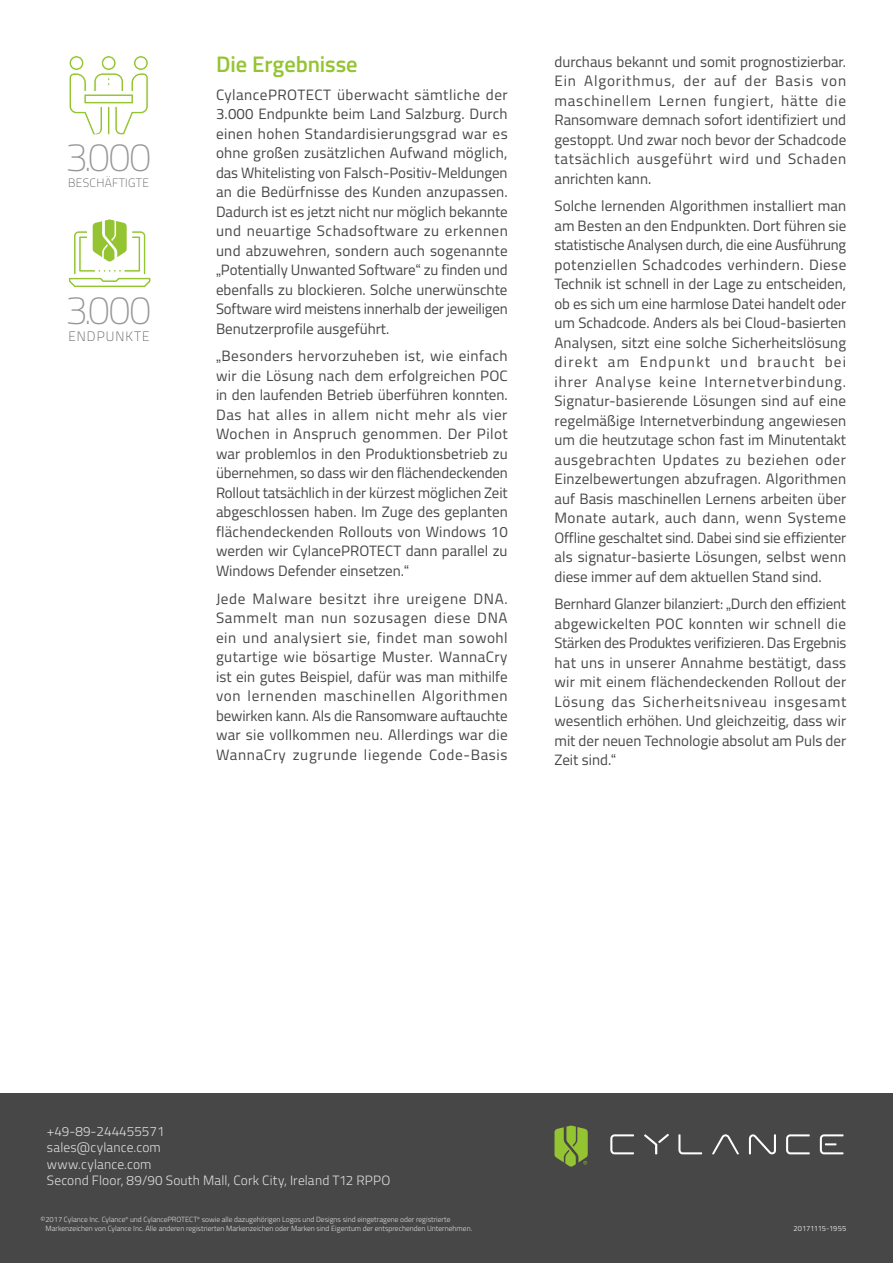
<style>
.page{position:relative;width:893px;height:1263px;background:#fff}
.page>*{position:absolute;margin:0;border:0;box-sizing:border-box;transform-origin:0 0}
.t1{font:100 39.9px "Titillium";letter-spacing:-.04em;color:#969798}
.t2{font:600 22.5px "Titillium";letter-spacing:-.005em;color:#95c432}
.t3{font:15px/19.5px "Titillium";color:#474747;text-align:justify}
.t4{font:300 13.5px/16.5px "Titillium";letter-spacing:.01em;color:#dedfdf}
.t5{font:100 13.5px "Titillium";letter-spacing:.08em;color:#474747}
.t6{font:100 12px "Titillium";letter-spacing:.025em;color:#474747}
.t7{font:300 7.5px/9px "Titillium";color:#dedfdf}
.t8{font:300 7.5px "Titillium";letter-spacing:-.015em;color:#fff}
.s1{font-family:"Arial"}
</style>
<div class="page">
<div style="left:0;top:1094px;width:893px;height:169px;background:#474747"></div>
<svg style="left:554px;top:1125px;width:34px;height:41px"></svg>
<svg style="left:749px;top:1134px;width:27px;height:20px"></svg>
<svg style="left:610px;top:1134px;width:24px;height:20px"></svg>
<svg style="left:678px;top:1134px;width:24px;height:20px"></svg>
<svg style="left:786px;top:1134px;width:24px;height:20px"></svg>
<svg style="left:644px;top:1134px;width:25px;height:20px"></svg>
<svg style="left:712px;top:1134px;width:27px;height:20px"></svg>
<svg style="left:820px;top:1134px;width:23px;height:20px"></svg>
<svg style="left:69px;top:55px;width:80px;height:80px"></svg>
<svg style="left:68px;top:219px;width:83px;height:69px"></svg>
<h1 class="t1" style="left:66px;top:128px;width:87px">3.000</h1>
<p class="t6" style="left:68px;top:174px;width:82px">BESCHÄFTIGTE</p>
<h1 class="t1" style="left:66px;top:282px;width:87px">3.000</h1>
<p class="t5" style="left:68px;top:327px;width:83px">ENDPUNKTE</p>
<h2 class="t2" style="left:216px;top:47px;width:143px">Die Ergebnisse</h2>
<p class="t3" style="left:216px;top:84px;width:293px">CylancePROTECT überwacht sämtliche der 3.000 Endpunkte beim Land Salzburg. Durch einen hohen Standardisierungsgrad war es ohne großen zusätzlichen Aufwand möglich, das Whitelisting von Falsch-Positiv-Meldungen an die Bedürfnisse des Kunden anzupassen.<br>Dadurch ist es jetzt nicht nur möglich bekannte und neuartige Schadsoftware zu erkennen und abzuwehren, sondern auch sogenannte <span class="s1">„</span>Potentially Unwanted Software<span class="s1">“</span> zu finden und ebenfalls zu blockieren. Solche unerwünschte Software wird meistens innerhalb der jeweiligen Benutzerprofile ausgeführt.</p>
<p class="t3" style="left:216px;top:346px;width:293px"><span class="s1">„</span>Besonders hervorzuheben ist, wie einfach wir die Lösung nach dem erfolgreichen POC in den laufenden Betrieb überführen konnten.<br>Das hat alles in allem nicht mehr als vier Wochen in Anspruch genommen. Der Pilot war problemlos in den Produktionsbetrieb zu übernehmen, so dass wir den flächendeckenden Rollout tatsächlich in der kürzest möglichen Zeit abgeschlossen haben. Im Zuge des geplanten flächendeckenden Rollouts von Windows 10 werden wir CylancePROTECT dann parallel zu Windows Defender einsetzen.<span class="s1">“</span></p>
<p class="t3" style="left:216px;top:588px;width:293px">Jede Malware besitzt ihre ureigene DNA.<br>Sammelt man nun sozusagen diese DNA ein und analysiert sie, findet man sowohl gutartige wie bösartige Muster. WannaCry ist ein gutes Beispiel, dafür was man mithilfe von lernenden maschinellen Algorithmen bewirken kann. Als die Ransomware auftauchte war sie vollkommen neu. Allerdings war die WannaCry zugrunde liegende Code-Basis</p>
<p class="t3" style="left:554px;top:51px;width:293px">durchaus bekannt und somit prognostizierbar.<br>Ein Algorithmus, der auf der Basis von maschinellem Lernen fungiert, hätte die Ransomware demnach sofort identifiziert und gestoppt. Und zwar noch bevor der Schadcode tatsächlich ausgeführt wird und Schaden anrichten kann.</p>
<p class="t3" style="left:554px;top:195px;width:293px">Solche lernenden Algorithmen installiert man am Besten an den Endpunkten. Dort führen sie statistische Analysen durch, die eine Ausführung potenziellen Schadcodes verhindern. Diese Technik ist schnell in der Lage zu entscheiden, ob es sich um eine harmlose Datei handelt oder um Schadcode. Anders als bei Cloud-basierten Analysen, sitzt eine solche Sicherheitslösung direkt am Endpunkt und braucht bei ihrer Analyse keine Internetverbindung.<br>Signatur-basierende Lösungen sind auf eine regelmäßige Internetverbindung angewiesen um die heutzutage schon fast im Minutentakt ausgebrachten Updates zu beziehen oder Einzelbewertungen abzufragen. Algorithmen auf Basis maschinellen Lernens arbeiten über Monate autark, auch dann, wenn Systeme Offline geschaltet sind. Dabei sind sie effizienter als signatur-basierte Lösungen, selbst wenn diese immer auf dem aktuellen Stand sind.</p>
<p class="t3" style="left:554px;top:593px;width:293px">Bernhard Glanzer bilanziert: <span class="s1">„</span>Durch den effizient abgewickelten POC konnten wir schnell die Stärken des Produktes verifizieren. Das Ergebnis hat uns in unserer Annahme bestätigt, dass wir mit einem flächendeckenden Rollout der Lösung das Sicherheitsniveau insgesamt wesentlich erhöhen. Und gleichzeitig, dass wir mit der neuen Technologie absolut am Puls der Zeit sind.<span class="s1">“</span></p>
<p class="t4" style="left:47px;top:1122px;width:345px">+49-89-244455571<br>sales@cylance.com<br>www.cylance.com<br>Second Floor, 89/90 South Mall, Cork City, Ireland T12 RPPO</p>
<p class="t7" style="left:45px;top:1214px;width:428px;text-indent:-5px">©2017 Cylance Inc. Cylance<sup>®</sup> und CylancePROTECT<sup>®</sup> sowie alle dazugehörigen Logos und Designs sind eingetragene oder registrierte<br>Markenzeichen von Cylance Inc. Alle anderen registrierten Markenzeichen oder Marken sind Eigentum der entsprechenden Unternehmen.</p>
<p class="t8" style="left:793px;top:1223px;width:54px">20171115-1955</p>
</div>
